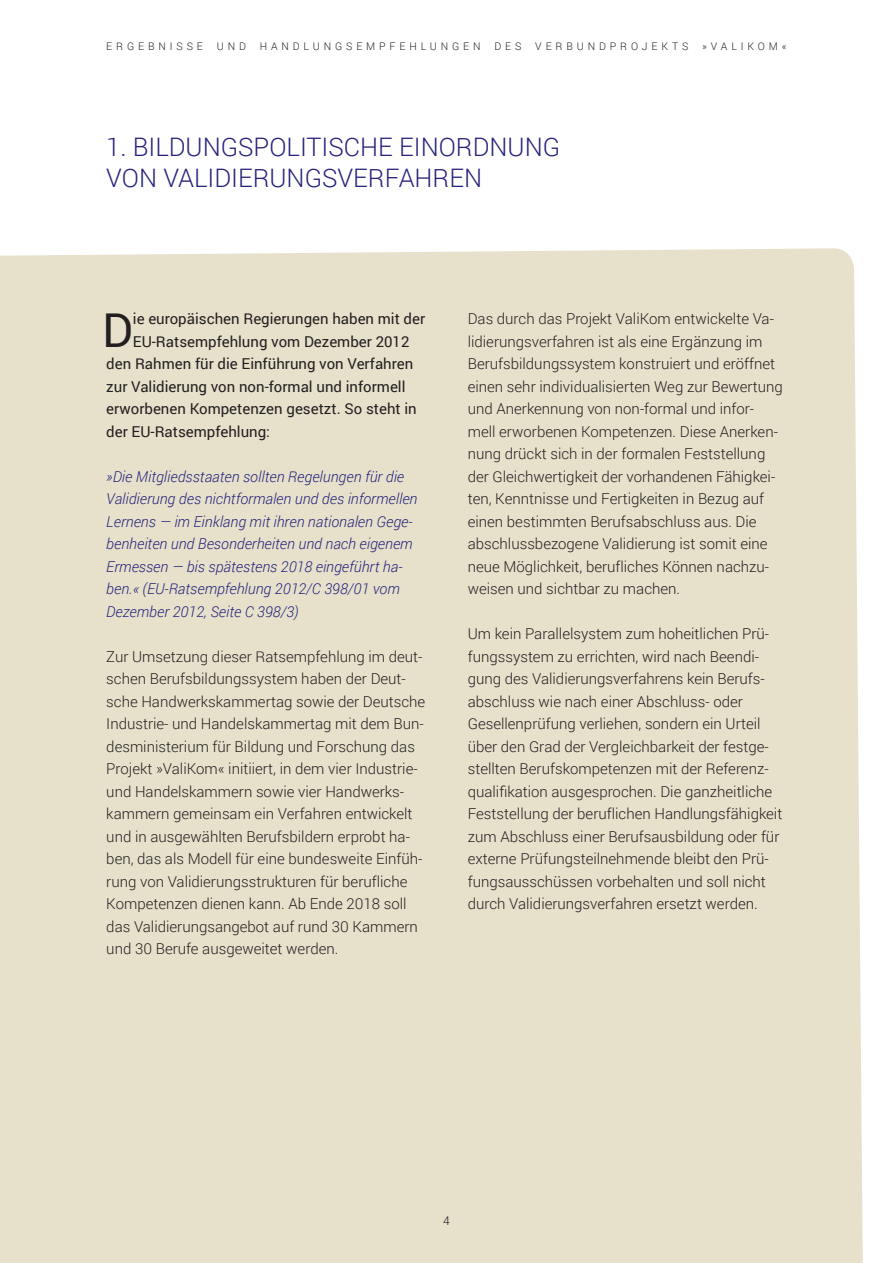
<style>
.page{position:relative;width:893px;height:1263px;background:#fff}
.page>*{position:absolute;margin:0;border:0;box-sizing:border-box;transform-origin:0 0}
.t1{font:46.65px "Roboto";color:#231f20}
.t2{font:300 25.5px/30.6px "Roboto";color:#26237b}
.t3{font:300 15px/22.5px "Roboto";color:#231f20}
.t4{font:italic 300 15px/22.5px "Roboto";color:#26237b}
.t5{font:15px "Roboto";color:#231f20}
.t6{font:300 12px "Roboto";color:#231f20}
.t7{font:300 10.5px "Roboto";letter-spacing:.37em;color:#231f20}
</style>
<div class="page">
<div style="left:0;top:248px;width:863px;height:1015px;background:#e7e1cc"></div>
<p class="t7" style="left:106px;top:38px;width:98px">ERGEBNISSE</p>
<p class="t7" style="left:217px;top:38px;width:31px">UND</p>
<p class="t7" style="left:260px;top:38px;width:222px">HANDLUNGSEMPFEHLUNGEN</p>
<p class="t7" style="left:494px;top:38px;width:29px">DES</p>
<p class="t7" style="left:535px;top:38px;width:155px">VERBUNDPROJEKTS</p>
<p class="t7" style="left:702px;top:38px;width:86px">»VALIKOM«</p>
<h2 class="t2" style="left:106px;top:131px;width:455px">1. BILDUNGSPOLITISCHE EINORDNUNG<br>VON VALIDIERUNGSVERFAHREN</h2>
<h1 class="t1" style="left:102px;top:297px;width:32px">D</h1>
<p class="t5" style="left:133px;top:308px;width:294px">ie europäischen Regierungen haben mit der</p>
<p class="t5" style="left:133px;top:331px;width:278px">EU-Ratsempfehlung vom Dezember 2012</p>
<p class="t5" style="left:106px;top:353px;width:308px">den Rahmen für die Einführung von Verfahren</p>
<p class="t5" style="left:106px;top:376px;width:301px">zur Validierung von non-formal und informell</p>
<p class="t5" style="left:106px;top:398px;width:312px">erworbenen Kompetenzen gesetzt. So steht in</p>
<p class="t5" style="left:106px;top:421px;width:165px">der EU-Ratsempfehlung:</p>
<p class="t4" style="left:106px;top:464px;width:313px">»Die Mitgliedsstaaten sollten Regelungen für die Validierung des nichtformalen und des informellen Lernens — im Einklang mit ihren nationalen Gege&shy;benheiten und Besonderheiten und nach eigenem Ermessen — bis spätestens 2018 eingeführt ha&shy;ben.« (EU-Ratsempfehlung 2012/C 398/01 vom Dezember 2012, Seite C 398/3)</p>
<p class="t3" style="left:106px;top:644px;width:320px">Zur Umsetzung dieser Ratsempfehlung im deut&shy;schen Berufsbildungssystem haben der Deut&shy;sche Handwerkskammertag sowie der Deutsche Industrie- und Handelskammertag mit dem Bun&shy;desministerium für Bildung und Forschung das Projekt »ValiKom« initiiert, in dem vier Industrie&shy;und Handelskammern sowie vier Handwerks&shy;kammern gemeinsam ein Verfahren entwickelt und in ausgewählten Berufsbildern erprobt ha&shy;ben, das als Modell für eine bundesweite Einfüh&shy;rung von Validierungsstrukturen für berufliche Kompetenzen dienen kann. Ab Ende 2018 soll das Validierungsangebot auf rund 30 Kammern und 30 Berufe ausgeweitet werden.</p>
<p class="t3" style="left:468px;top:307px;width:317px">Das durch das Projekt ValiKom entwickelte Va&shy;lidierungsverfahren ist als eine Ergänzung im Berufsbildungssystem konstruiert und eröffnet einen sehr individualisierten Weg zur Bewertung und Anerkennung von non-formal und infor&shy;mell erworbenen Kompetenzen. Diese Anerken&shy;nung drückt sich in der formalen Feststellung der Gleichwertigkeit der vorhandenen Fähigkei&shy;ten, Kenntnisse und Fertigkeiten in Bezug auf einen bestimmten Berufsabschluss aus. Die abschlussbezogene Validierung ist somit eine neue Möglichkeit, berufliches Können nachzu&shy;weisen und sichtbar zu machen.</p>
<p class="t3" style="left:468px;top:622px;width:316px">Um kein Parallelsystem zum hoheitlichen Prü&shy;fungssystem zu errichten, wird nach Beendi&shy;gung des Validierungsverfahrens kein Berufs&shy;abschluss wie nach einer Abschluss- oder Gesellenprüfung verliehen, sondern ein Urteil über den Grad der Vergleichbarkeit der festge&shy;stellten Berufskompetenzen mit der Referenz&shy;qualifikation ausgesprochen. Die ganzheitliche Feststellung der beruflichen Handlungsfähigkeit zum Abschluss einer Berufsausbildung oder für externe Prüfungsteilnehmende bleibt den Prü&shy;fungsausschüssen vorbehalten und soll nicht durch Validierungsverfahren ersetzt werden.</p>
<p class="t6" style="left:443px;top:1212px;width:8px">4</p>
</div>
